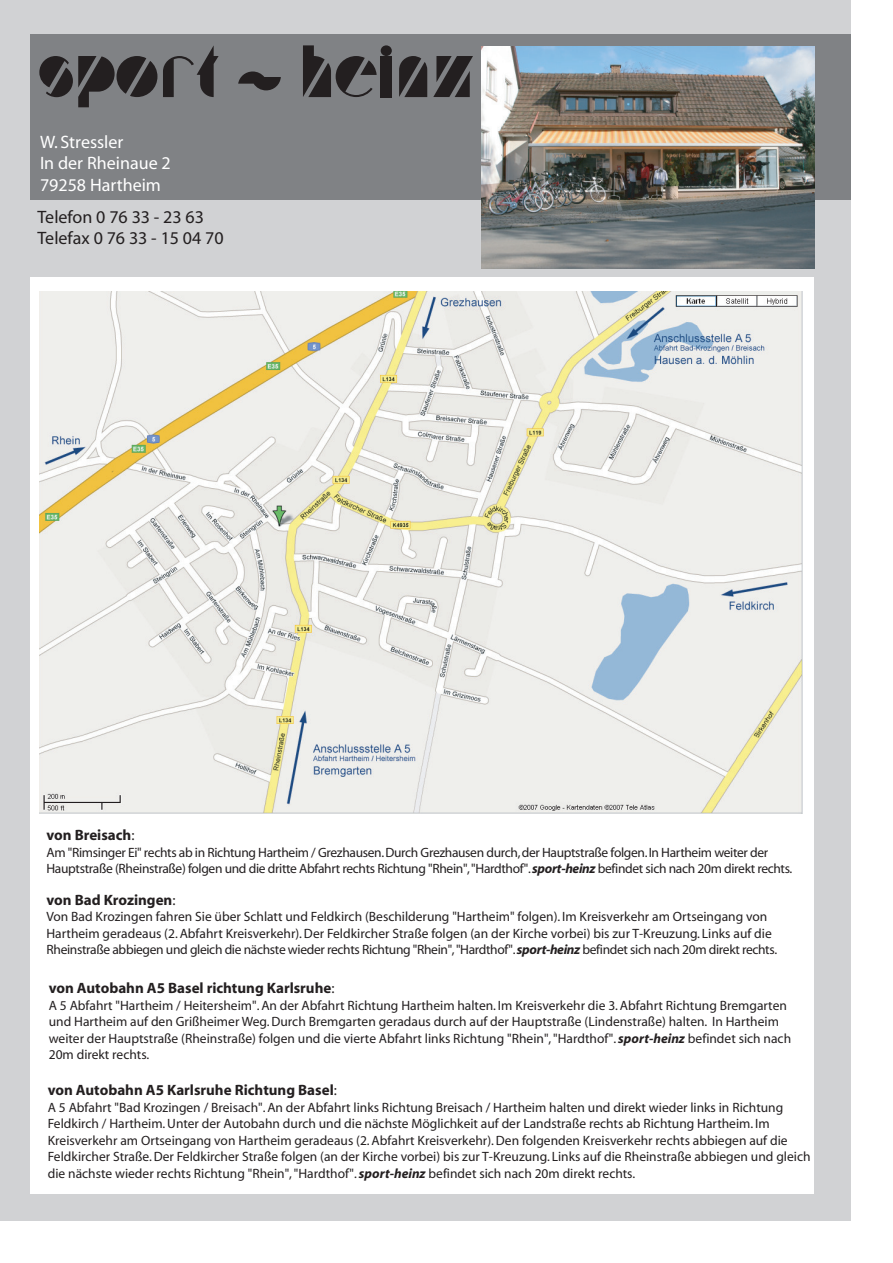
<style>
.page{position:relative;width:893px;height:1263px;background:#fff}
.page>*{position:absolute;margin:0;border:0;box-sizing:border-box;transform-origin:0 0}
.t1{font:18px/21.8px "Myriad";color:#fff}
.t2{font:18px/21.8px "Myriad";color:#231f20}
.t3{font:700 15px "Myriad";color:#231f20}
.t4{font:13.5px/16.5px "Myriad";color:#231f20}
.t5{font:13.5px/16.5px "Myriad";letter-spacing:-.025em;color:#231f20}
.s1{font-weight:400}
.s2{font-weight:700;font-style:italic}
</style>
<div class="page">
<div style="left:0;top:0;width:850px;height:1220px;background:#d1d2d4"></div>
<div style="left:30px;top:35px;width:820px;height:165px;background:#808285"></div>
<svg style="left:39px;top:56px;width:118px;height:51px"></svg>
<svg style="left:163px;top:45px;width:56px;height:52px"></svg>
<svg style="left:238px;top:72px;width:43px;height:18px"></svg>
<svg style="left:303px;top:45px;width:73px;height:52px"></svg>
<div style="left:380px;top:56px;width:12px;height:41px;background:#231f20"></div>
<div style="left:380px;top:45px;width:12px;height:11px;background:#231f20;border-radius:50%"></div>
<svg style="left:433px;top:56px;width:40px;height:41px"></svg>
<svg style="left:399px;top:56px;width:28px;height:41px"></svg>
<div style="left:30px;top:278px;width:783px;height:916px;background:#fff"></div>
<img style="left:482px;top:46px;width:332px;height:222px">
<img style="left:39px;top:291px;width:763px;height:522px">
<h1 class="t1" style="left:40px;top:132px;width:132px">W. Stressler<br>In der Rheinaue 2<br>79258 Hartheim</h1>
<h1 class="t2" style="left:37px;top:207px;width:188px">Telefon 0 76 33 - 23 63<br>Telefax 0 76 33 - 15 04 70</h1>
<p class="t3" style="left:46px;top:829px;width:89px">von Breisach<span class="s1">:</span></p>
<p class="t5" style="left:46px;top:845px;width:747px">Am "Rimsinger Ei" rechts ab in Richtung Hartheim / Grezhausen. Durch Grezhausen durch, der Hauptstraße folgen. In Hartheim weiter der<br>Hauptstraße (Rheinstraße) folgen und die dritte Abfahrt rechts Richtung "Rhein", "Hardthof". <span class="s2">sport-heinz</span> befindet sich nach 20m direkt rechts.</p>
<p class="t3" style="left:46px;top:894px;width:130px">von Bad Krozingen<span class="s1">:</span></p>
<p class="t4" style="left:46px;top:909px;width:732px">Von Bad Krozingen fahren Sie über Schlatt und Feldkirch (Beschilderung "Hartheim" folgen). Im Kreisverkehr am Ortseingang von<br>Hartheim geradeaus (2. Abfahrt Kreisverkehr). Der Feldkircher Straße folgen (an der Kirche vorbei) bis zur T-Kreuzung. Links auf die<br>Rheinstraße abbiegen und gleich die nächste wieder rechts Richtung "Rhein", "Hardthof".<span class="s2">sport-heinz</span> befindet sich nach 20m direkt rechts.</p>
<p class="t3" style="left:49px;top:982px;width:287px">von Autobahn A5 Basel richtung Karlsruhe<span class="s1">:</span></p>
<p class="t4" style="left:49px;top:998px;width:744px">A 5 Abfahrt "Hartheim / Heitersheim". An der Abfahrt Richtung Hartheim halten. Im Kreisverkehr die 3. Abfahrt Richtung Bremgarten und Hartheim auf den Grißheimer Weg. Durch Bremgarten geradaus durch auf der Hauptstraße (Lindenstraße) halten. In Hartheim weiter der Hauptstraße (Rheinstraße) folgen und die vierte Abfahrt links Richtung "Rhein", "Hardthof". <span class="s2">sport-heinz</span> befindet sich nach 20m direkt rechts.</p>
<p class="t3" style="left:48px;top:1084px;width:290px">von Autobahn A5 Karlsruhe Richtung Basel<span class="s1">:</span></p>
<p class="t4" style="left:48px;top:1100px;width:764px">A 5 Abfahrt "Bad Krozingen / Breisach". An der Abfahrt links Richtung Breisach / Hartheim halten und direkt wieder links in Richtung Feldkirch / Hartheim. Unter der Autobahn durch und die nächste Möglichkeit auf der Landstraße rechts ab Richtung Hartheim. Im Kreisverkehr am Ortseingang von Hartheim geradeaus (2. Abfahrt Kreisverkehr). Den folgenden Kreisverkehr rechts abbiegen auf die Feldkircher Straße. Der Feldkircher Straße folgen (an der Kirche vorbei) bis zur T-Kreuzung. Links auf die Rheinstraße abbiegen und gleich die nächste wieder rechts Richtung "Rhein", "Hardthof". <span class="s2">sport-heinz</span> befindet sich nach 20m direkt rechts.</p>
</div>
